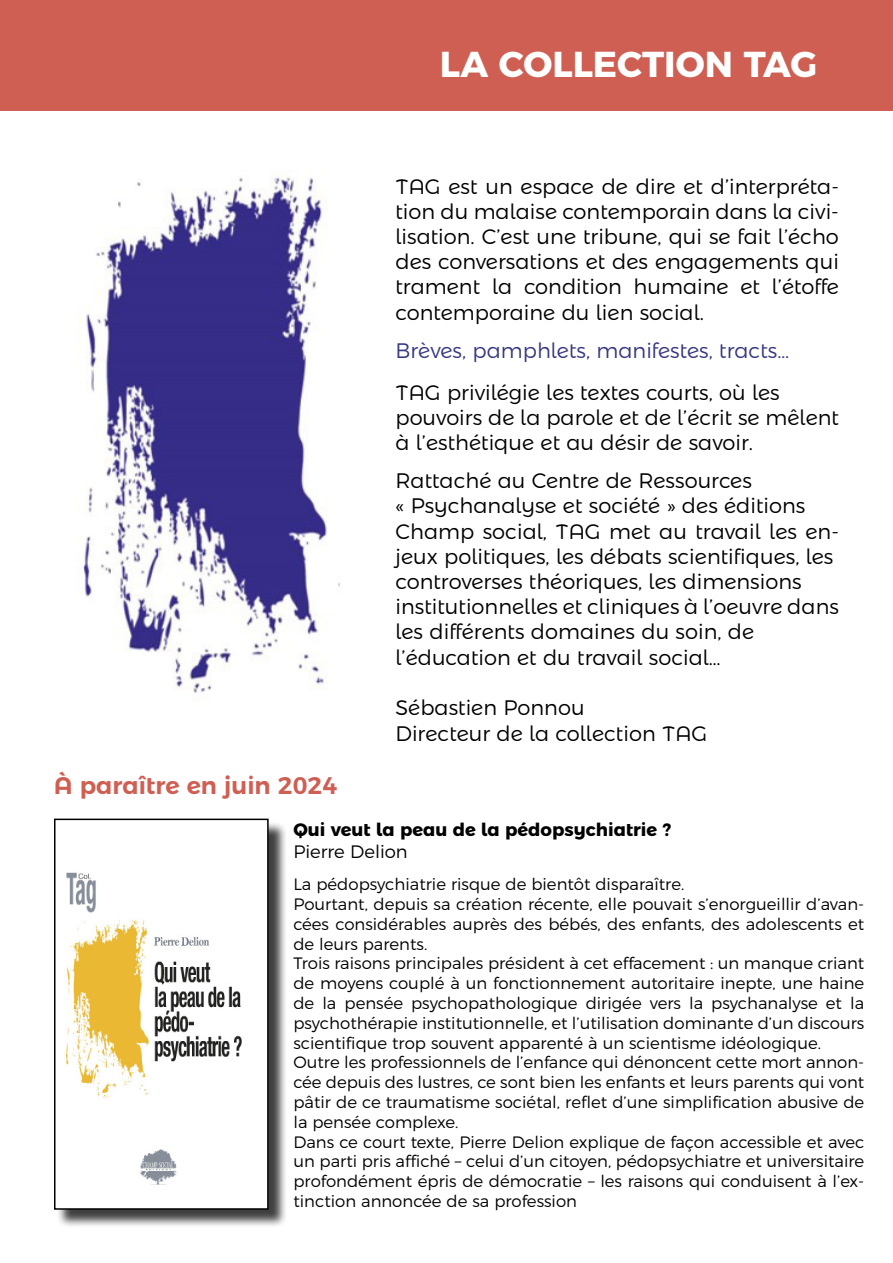
<style>
.page{position:relative;width:893px;height:1263px;background:#fff}
.page>*{position:absolute;margin:0;border:0;box-sizing:border-box;transform-origin:0 0}
.t1{font:700 36px "Montserrat";color:#fff}
.t2{font:600 24px "Montserrat Alternates";color:#cf5f53}
.t3{font:300 21px/25.2px "Montserrat Alternates";color:#000}
.t4{font:300 21px "Montserrat Alternates";color:#373783}
.t5{font:700 18px "Montserrat Alternates";color:#000}
.t6{font:300 18px "Montserrat";color:#000}
.t7{font:300 16.5px/19.8px "Montserrat";color:#000}
</style>
<div class="page">
<div style="left:0;top:0;width:893px;height:111px;background:#cf5f53"></div>
<img style="left:76px;top:177px;width:264px;height:516px">
<div style="left:56px;top:821px;width:231px;height:407px;background:#000;opacity:.75"></div>
<img style="left:57px;top:822px;width:209px;height:385px">
<div style="left:54px;top:819px;width:215px;height:391px;border:2px solid #000"></div>
<h1 class="t1" style="left:440px;top:34px;width:379px">LA COLLECTION TAG</h1>
<p class="t3" style="left:395px;top:172px;width:445px;text-align:justify">TAG est un espace de dire et d’interpréta&shy;tion du malaise contemporain dans la civi&shy;lisation. C’est une tribune, qui se fait l’écho des conversations et des engagements qui trament la condition humaine et l’étoffe contemporaine du lien social.</p>
<p class="t4" style="left:395px;top:334px;width:395px">Brèves, pamphlets, manifestes, tracts…</p>
<p class="t3" style="left:395px;top:378px;width:445px">TAG privilégie les textes courts, où les pouvoirs de la parole et de l’écrit se mêlent à l’esthétique et au désir de savoir.</p>
<p class="t3" style="left:395px;top:466px;width:445px">Rattaché au Centre de Ressources<br>« Psychanalyse et société » des éditions Champ social, TAG met au travail les en&shy;jeux politiques, les débats scientifiques, les controverses théoriques, les dimensions institutionnelles et cliniques à l’oeuvre dans les différents domaines du soin, de l’éducation et du travail social…</p>
<p class="t3" style="left:395px;top:693px;width:313px">Sébastien Ponnou<br>Directeur de la collection TAG</p>
<h2 class="t2" style="left:54px;top:765px;width:284px">À paraître en juin 2024</h2>
<p class="t5" style="left:293px;top:815px;width:379px">Qui veut la peau de la pédopsychiatrie ?</p>
<p class="t6" style="left:293px;top:837px;width:116px">Pierre Delion</p>
<p class="t7" style="left:293px;top:873px;width:572px">La pédopsychiatrie risque de bientôt disparaître.<br>Pourtant, depuis sa création récente, elle pouvait s’enorgueillir d’avan&shy;cées considérables auprès des bébés, des enfants, des adolescents et de leurs parents.<br>Trois raisons principales président à cet effacement : un manque criant de moyens couplé à un fonctionnement autoritaire inepte, une haine de la pensée psychopathologique dirigée vers la psychanalyse et la psychothérapie institutionnelle, et l’utilisation dominante d’un discours scientifique trop souvent apparenté à un scientisme idéologique.<br>Outre les professionnels de l’enfance qui dénoncent cette mort annon&shy;cée depuis des lustres, ce sont bien les enfants et leurs parents qui vont pâtir de ce traumatisme sociétal, reflet d’une simplification abusive de la pensée complexe.<br>Dans ce court texte, Pierre Delion explique de façon accessible et avec un parti pris affiché – celui d’un citoyen, pédopsychiatre et universitaire profondément épris de démocratie – les raisons qui conduisent à l’ex&shy;tinction annoncée de sa profession</p>
</div>
